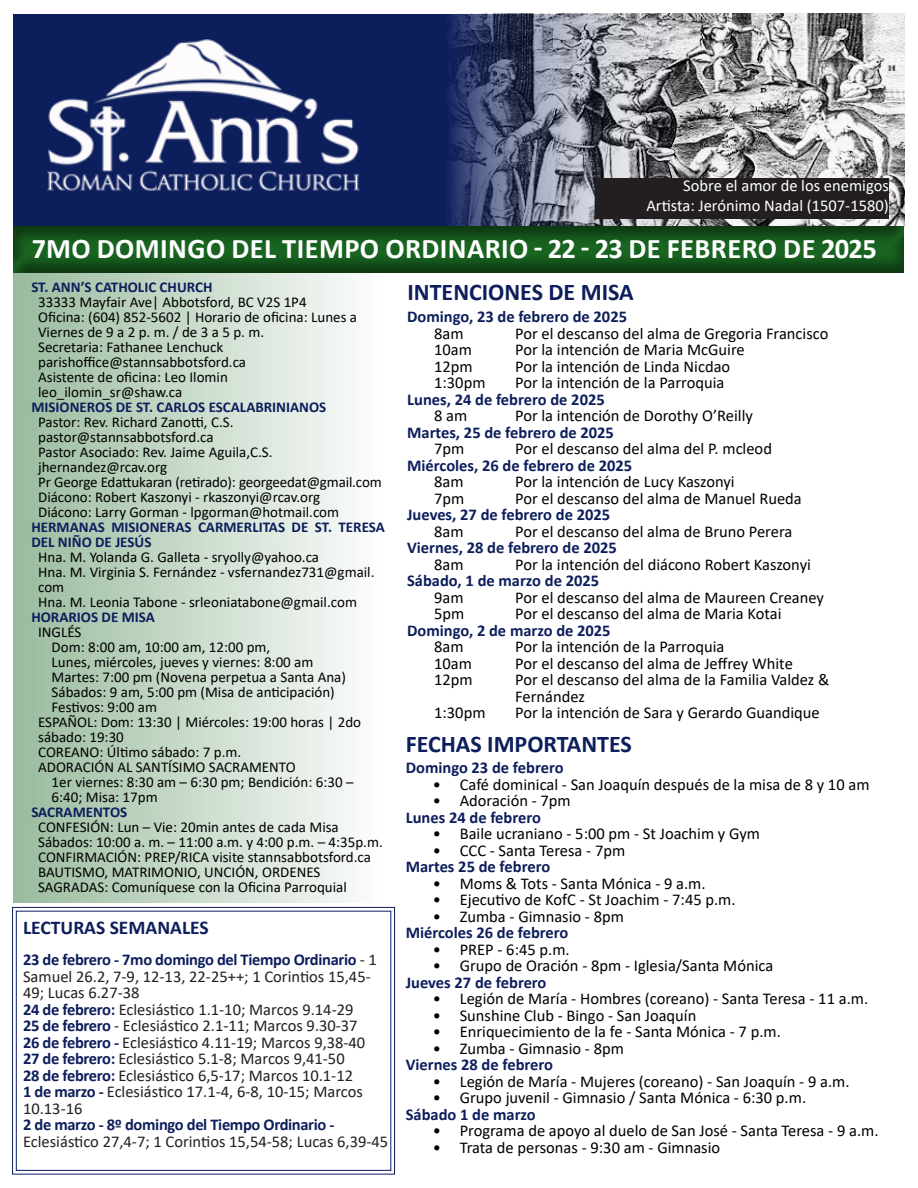
<style>
.page{position:relative;width:918px;height:1188px;background:#fff}
.page>*{position:absolute;margin:0;border:0;box-sizing:border-box;transform-origin:0 0}
._1-Head-Gotham{font:700 28.5px "Calibri";letter-spacing:.015em;color:#fff}
.t1{font:700 24px "Calibri";color:#0d1e5c}
.t2{font:700 19.5px "Calibri";color:#0d1e5c}
.t3{font:16.5px/16.5px "Calibri";color:#000}
.t4{font:16.5px/16.5px "Calibri";color:#231f20}
.t5{font:700 16.5px "Calibri";color:#0d1e5c}
.t6{font:16.5px/19.8px "Calibri";color:#fff;text-align:right}
.t7{font:700 16.5px "Calibri";letter-spacing:-.02em;color:#0d1e5c}
.t8{font:15px/15px "Calibri";color:#000}
.t9{font:700 15px/15px "Calibri";color:#0d1e5c}
.s1{font-weight:700;color:#0d1e5c}
</style>
<div class="page">
<div style="left:14px;top:14px;width:588px;height:243px;background:#0d1e5c"></div>
<img style="left:47px;top:39px;width:313px;height:152px">
<div style="left:14px;top:272px;width:372px;height:631px;background:linear-gradient(to right,#9abb9d,#fefefe)"></div>
<img style="left:449px;top:14px;width:455px;height:205px">
<div style="left:7px;top:219px;width:900px;height:54px;background:#231f20;opacity:.5"></div>
<svg style="left:12px;top:907px;width:383px;height:268px"></svg>
<div style="left:16px;top:911px;width:375px;height:260px;border:1px solid #0d1e5c"></div>
<div style="left:595px;top:178px;width:294px;height:41px;background:#231f20"></div>
<p class="t6" style="left:646px;top:175px;width:244px">Sobre el amor de los enemigos<br>Artista: Jerónimo Nadal (1507-1580)</p>
<p class="_1-Head-Gotham" style="left:32px;top:228px;width:846px">7MO DOMINGO DEL TIEMPO ORDINARIO - 22 - 23 DE FEBRERO DE 2025</p>
<p class="t9" style="left:31px;top:279px;width:183px">ST. ANN’S CATHOLIC CHURCH</p>
<p class="t8" style="left:38px;top:294px;width:321px">33333 Mayfair Ave| Abbotsford, BC V2S 1P4<br>Oficina: (604) 852-5602 | Horario de oficina: Lunes a Viernes de 9 a 2 p. m. / de 3 a 5 p. m.<br>Secretaria: Fathanee Lenchuck parishoffice@stannsabbotsford.ca<br>Asistente de oficina: Leo Ilomin leo_ilomin_sr@shaw.ca</p>
<p class="t9" style="left:31px;top:399px;width:297px">MISIONEROS DE ST. CARLOS ESCALABRINIANOS</p>
<p class="t8" style="left:38px;top:414px;width:345px">Pastor: Rev. Richard Zanotti, C.S. pastor@stannsabbotsford.ca<br>Pastor Asociado: Rev. Jaime Aguila,C.S. jhernandez@rcav.org<br>Pr George Edattukaran (retirado): georgeedat@gmail.com Diácono: Robert Kaszonyi - rkaszonyi@rcav.org<br>Diácono: Larry Gorman - lpgorman@hotmail.com</p>
<p class="t9" style="left:31px;top:519px;width:355px">HERMANAS MISIONERAS CARMERLITAS DE ST. TERESA<br>DEL NIÑO DE JESÚS</p>
<p class="t8" style="left:38px;top:549px;width:338px">Hna. M. Yolanda G. Galleta - sryolly@yahoo.ca<br>Hna. M. Virginia S. Fernández - vsfernandez731@gmail. com<br>Hna. M. Leonia Tabone - srleoniatabone@gmail.com</p>
<p class="t9" style="left:31px;top:609px;width:125px">HORARIOS DE MISA</p>
<p class="t8" style="left:38px;top:624px;width:45px">INGLÉS</p>
<p class="t8" style="left:52px;top:639px;width:220px">Dom: 8:00 am, 10:00 am, 12:00 pm,</p>
<p class="t8" style="left:52px;top:654px;width:263px">Lunes, miércoles, jueves y viernes: 8:00 am</p>
<p class="t8" style="left:52px;top:669px;width:296px">Martes: 7:00 pm (Novena perpetua a Santa Ana)</p>
<p class="t8" style="left:52px;top:684px;width:285px">Sábados: 9 am, 5:00 pm (Misa de anticipación)</p>
<p class="t8" style="left:52px;top:699px;width:107px">Festivos: 9:00 am</p>
<p class="t8" style="left:38px;top:714px;width:325px">ESPAÑOL: Dom: 13:30 | Miércoles: 19:00 horas | 2do</p>
<p class="t8" style="left:38px;top:729px;width:87px">sábado: 19:30</p>
<p class="t8" style="left:38px;top:744px;width:205px">COREANO: Último sábado: 7 p.m.</p>
<p class="t8" style="left:38px;top:759px;width:259px">ADORACIÓN AL SANTÍSIMO SACRAMENTO</p>
<p class="t8" style="left:52px;top:774px;width:303px">1er viernes: 8:30 am – 6:30 pm; Bendición: 6:30 –</p>
<p class="t8" style="left:52px;top:789px;width:108px">6:40; Misa: 17pm</p>
<p class="t9" style="left:31px;top:804px;width:97px">SACRAMENTOS</p>
<p class="t8" style="left:38px;top:819px;width:346px">CONFESIÓN: Lun – Vie: 20min antes de cada Misa Sábados: 10:00 a. m. – 11:00 a.m. y 4:00 p.m. – 4:35p.m.<br>CONFIRMACIÓN: PREP/RICA visite stannsabbotsford.ca BAUTISMO, MATRIMONIO, UNCIÓN, ORDENES SAGRADAS: Comuníquese con la Oficina Parroquial</p>
<p class="t2" style="left:23px;top:914px;width:187px">LECTURAS SEMANALES</p>
<p class="t4" style="left:23px;top:951px;width:355px"><span class="s1">23 de febrero - 7mo domingo del Tiempo Ordinario</span> - 1<br>Samuel 26.2, 7-9, 12-13, 22-25++; 1 Corintios 15,45- 49; Lucas 6.27-38<br><span class="s1">24 de febrero:</span> Eclesiástico 1.1-10; Marcos 9.14-29<br><span class="s1">25 de febrero</span> - Eclesiástico 2.1-11; Marcos 9.30-37<br><span class="s1">26 de febrero -</span> Eclesiástico 4.11-19; Marcos 9,38-40<br><span class="s1">27 de febrero:</span> Eclesiástico 5.1-8; Marcos 9,41-50<br><span class="s1">28 de febrero:</span> Eclesiástico 6,5-17; Marcos 10.1-12<br><span class="s1">1 de marzo -</span> Eclesiástico 17.1-4, 6-8, 10-15; Marcos 10.13-16</p>
<p class="t7" style="left:23px;top:1113px;width:313px">2 de marzo - 8º domingo del Tiempo Ordinario -</p>
<p class="t4" style="left:23px;top:1133px;width:367px">Eclesiástico 27,4-7; 1 Corintios 15,54-58; Lucas 6,39-45</p>
<h2 class="t1" style="left:408px;top:276px;width:228px">INTENCIONES DE MISA</h2>
<p class="t5" style="left:407px;top:305px;width:221px">Domingo, 23 de febrero de 2025</p>
<p class="t3" style="left:434px;top:324px;width:31px">8am</p>
<p class="t3" style="left:515px;top:324px;width:315px">Por el descanso del alma de Gregoria Francisco</p>
<p class="t3" style="left:434px;top:341px;width:39px">10am</p>
<p class="t3" style="left:515px;top:341px;width:231px">Por la intención de Maria McGuire</p>
<p class="t3" style="left:434px;top:357px;width:40px">12pm</p>
<p class="t3" style="left:515px;top:357px;width:217px">Por la intención de Linda Nicdao</p>
<p class="t3" style="left:434px;top:374px;width:53px">1:30pm</p>
<p class="t3" style="left:515px;top:374px;width:211px">Por la intención de la Parroquia</p>
<p class="t5" style="left:407px;top:387px;width:199px">Lunes, 24 de febrero de 2025</p>
<p class="t3" style="left:434px;top:407px;width:35px">8 am</p>
<p class="t3" style="left:515px;top:407px;width:239px">Por la intención de Dorothy O’Reilly</p>
<p class="t5" style="left:407px;top:420px;width:208px">Martes, 25 de febrero de 2025</p>
<p class="t3" style="left:434px;top:440px;width:32px">7pm</p>
<p class="t3" style="left:515px;top:440px;width:258px">Por el descanso del alma del P. mcleod</p>
<p class="t5" style="left:407px;top:453px;width:227px">Miércoles, 26 de febrero de 2025</p>
<p class="t3" style="left:434px;top:473px;width:31px">8am</p>
<p class="t3" style="left:515px;top:473px;width:221px">Por la intención de Lucy Kaszonyi</p>
<p class="t3" style="left:434px;top:489px;width:32px">7pm</p>
<p class="t3" style="left:515px;top:489px;width:288px">Por el descanso del alma de Manuel Rueda</p>
<p class="t5" style="left:407px;top:503px;width:205px">Jueves, 27 de febrero de 2025</p>
<p class="t3" style="left:434px;top:522px;width:31px">8am</p>
<p class="t3" style="left:515px;top:522px;width:279px">Por el descanso del alma de Bruno Perera</p>
<p class="t5" style="left:407px;top:536px;width:211px">Viernes, 28 de febrero de 2025</p>
<p class="t3" style="left:434px;top:555px;width:31px">8am</p>
<p class="t3" style="left:515px;top:555px;width:297px">Por la intención del diácono Robert Kaszonyi</p>
<p class="t5" style="left:407px;top:569px;width:194px">Sábado, 1 de marzo de 2025</p>
<p class="t3" style="left:434px;top:588px;width:31px">9am</p>
<p class="t3" style="left:515px;top:588px;width:310px">Por el descanso del alma de Maureen Creaney</p>
<p class="t3" style="left:434px;top:605px;width:32px">5pm</p>
<p class="t3" style="left:515px;top:605px;width:268px">Por el descanso del alma de Maria Kotai</p>
<p class="t5" style="left:407px;top:618px;width:205px">Domingo, 2 de marzo de 2025</p>
<p class="t3" style="left:434px;top:638px;width:31px">8am</p>
<p class="t3" style="left:515px;top:638px;width:211px">Por la intención de la Parroquia</p>
<p class="t3" style="left:434px;top:654px;width:39px">10am</p>
<p class="t3" style="left:515px;top:654px;width:279px">Por el descanso del alma de Jeffrey White</p>
<p class="t3" style="left:434px;top:671px;width:40px">12pm</p>
<p class="t3" style="left:515px;top:671px;width:316px">Por el descanso del alma de la Familia Valdez &amp;<br>Fernández</p>
<p class="t3" style="left:434px;top:704px;width:53px">1:30pm</p>
<p class="t3" style="left:515px;top:704px;width:306px">Por la intención de Sara y Gerardo Guandique</p>
<h2 class="t1" style="left:406px;top:727px;width:228px">FECHAS IMPORTANTES</h2>
<p class="t5" style="left:406px;top:756px;width:159px">Domingo 23 de febrero</p>
<p class="t3" style="left:433px;top:776px;width:438px">• Café dominical - San Joaquín después de la misa de 8 y 10 am</p>
<p class="t3" style="left:433px;top:792px;width:140px">• Adoración - 7pm</p>
<p class="t5" style="left:406px;top:806px;width:137px">Lunes 24 de febrero</p>
<p class="t3" style="left:433px;top:825px;width:329px">• Baile ucraniano - 5:00 pm - St Joachim y Gym</p>
<p class="t3" style="left:433px;top:842px;width:194px">• CCC - Santa Teresa - 7pm</p>
<p class="t5" style="left:406px;top:855px;width:146px">Martes 25 de febrero</p>
<p class="t3" style="left:433px;top:875px;width:274px">• Moms &amp; Tots - Santa Mónica - 9 a.m.</p>
<p class="t3" style="left:433px;top:891px;width:304px">• Ejecutivo de KofC - St Joachim - 7:45 p.m.</p>
<p class="t3" style="left:433px;top:908px;width:193px">• Zumba - Gimnasio - 8pm</p>
<p class="t5" style="left:406px;top:921px;width:164px">Miércoles 26 de febrero</p>
<p class="t3" style="left:433px;top:941px;width:138px">• PREP - 6:45 p.m.</p>
<p class="t3" style="left:433px;top:957px;width:342px">• Grupo de Oración - 8pm - Iglesia/Santa Mónica</p>
<p class="t5" style="left:406px;top:971px;width:142px">Jueves 27 de febrero</p>
<p class="t3" style="left:433px;top:990px;width:437px">• Legión de María - Hombres (coreano) - Santa Teresa - 11 a.m.</p>
<p class="t3" style="left:433px;top:1007px;width:265px">• Sunshine Club - Bingo - San Joaquín</p>
<p class="t3" style="left:433px;top:1023px;width:350px">• Enriquecimiento de la fe - Santa Mónica - 7 p.m.</p>
<p class="t3" style="left:433px;top:1040px;width:193px">• Zumba - Gimnasio - 8pm</p>
<p class="t5" style="left:406px;top:1053px;width:149px">Viernes 28 de febrero</p>
<p class="t3" style="left:433px;top:1073px;width:418px">• Legión de María - Mujeres (coreano) - San Joaquín - 9 a.m.</p>
<p class="t3" style="left:433px;top:1089px;width:375px">• Grupo juvenil - Gimnasio / Santa Mónica - 6:30 p.m.</p>
<p class="t5" style="left:406px;top:1103px;width:131px">Sábado 1 de marzo</p>
<p class="t3" style="left:433px;top:1122px;width:447px">• Programa de apoyo al duelo de San José - Santa Teresa - 9 a.m.</p>
<p class="t3" style="left:433px;top:1139px;width:289px">• Trata de personas - 9:30 am - Gimnasio</p>
</div>
